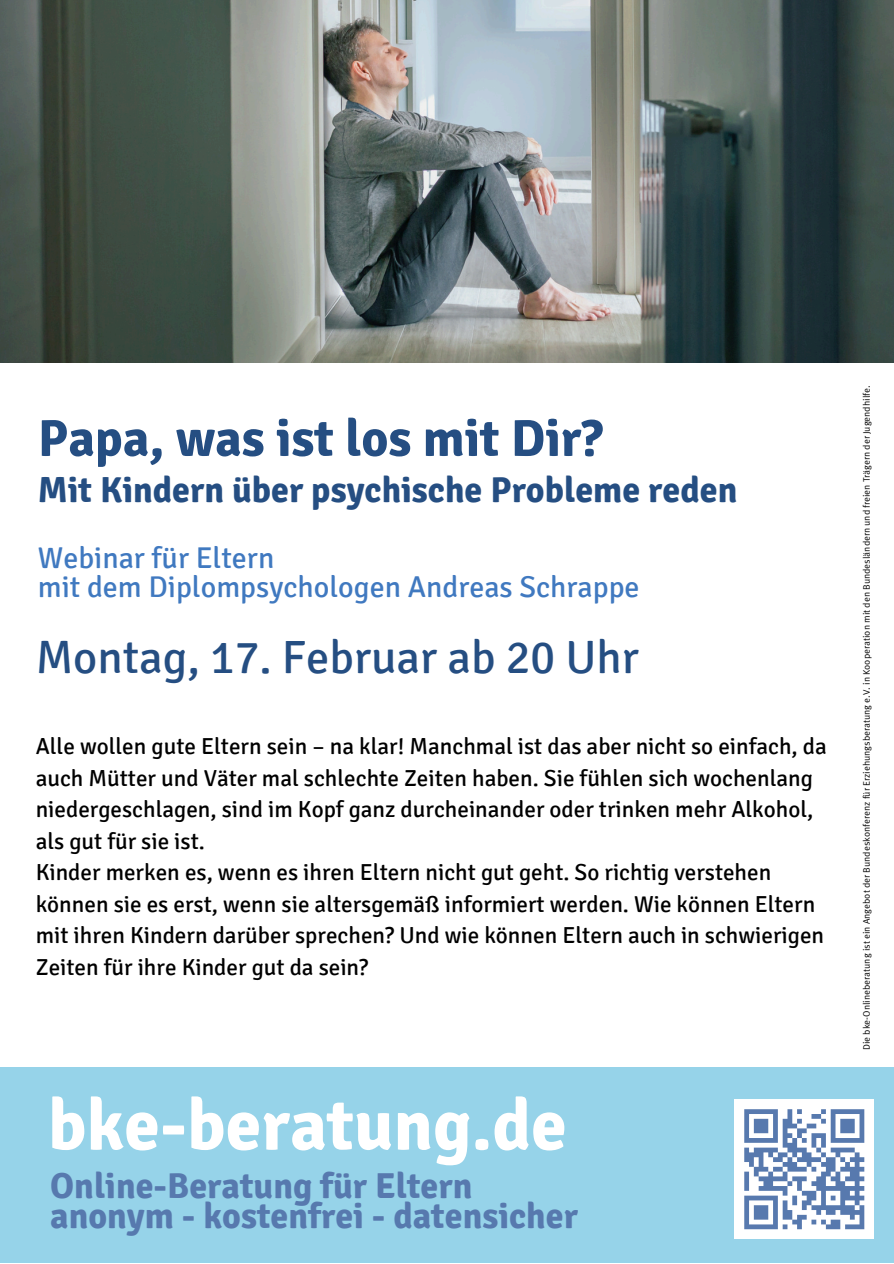
<style>
.page{position:relative;width:894px;height:1264px;background:#fff}
.page>*{position:absolute;margin:0;border:0;box-sizing:border-box;transform-origin:0 0}
.t1{font:700 72px "Signika";color:#fff}
.t2{font:700 51.75px "Signika";color:#254e82}
.t3{font:46.5px "Signika";color:#254e82}
.t4{font:700 36px/30.3px "Signika";color:#5779ae}
.t5{font:700 36px "Signika";color:#254e82}
.t6{font:30px/28.2px "Signika";color:#4079c0}
.t7{font:23.1px/31.5px "Signika";color:#000}
.t8{font:9.45px "Meta Pro";color:#000}
</style>
<div class="page">
<img style="left:0;top:0;width:893px;height:363px">
<div style="left:0;top:1067px;width:893px;height:196px;background:#96d3e9"></div>
<div style="left:734px;top:1099px;width:139px;height:139px;background:#fff"></div>
<svg style="left:744px;top:1109px;width:120px;height:120px"></svg>
<div style="left:825px;top:1224px;width:15px;height:5px;background:#5779ae"></div>
<div style="left:844px;top:1224px;width:20px;height:5px;background:#5779ae"></div>
<h6 class="t2" style="left:38px;top:407px;width:566px">Papa, was ist los mit Dir?</h6>
<h4 class="t5" style="left:38px;top:468px;width:701px">Mit Kindern über psychische Probleme reden</h4>
<h3 class="t6" style="left:38px;top:544px;width:603px">Webinar für Eltern<br>mit dem Diplompsychologen Andreas Schrappe</h3>
<p class="t3" style="left:36px;top:629px;width:604px">Montag, 17. Februar ab 20 Uhr</p>
<h5 class="t7" style="left:36px;top:730px;width:792px">Alle wollen gute Eltern sein – na klar! Manchmal ist das aber nicht so einfach, da auch Mütter und Väter mal schlechte Zeiten haben. Sie fühlen sich wochenlang niedergeschlagen, sind im Kopf ganz durcheinander oder trinken mehr Alkohol, als gut für sie ist.<br>Kinder merken es, wenn es ihren Eltern nicht gut geht. So richtig verstehen können sie es erst, wenn sie altersgemäß informiert werden. Wie können Eltern mit ihren Kindern darüber sprechen? Und wie können Eltern auch in schwierigen Zeiten für ihre Kinder gut da sein?</h5>
<h2 class="t1" style="left:48px;top:1081px;width:520px">bke-beratung.de</h2>
<h4 class="t4" style="left:50px;top:1170px;width:529px">Online-Beratung für Eltern anonym - kostenfrei - datensicher</h4>
<h1 class="t8" style="left:862px;top:1050px;width:666px;rotate:-90deg">Die bke-Onlineberatung ist ein Angebot der Bundeskonferenz für Erziehungsberatung e.V. in Kooperation mit den Bundesländern und freien Trägern der Jugendhilfe.</h1>
</div>
